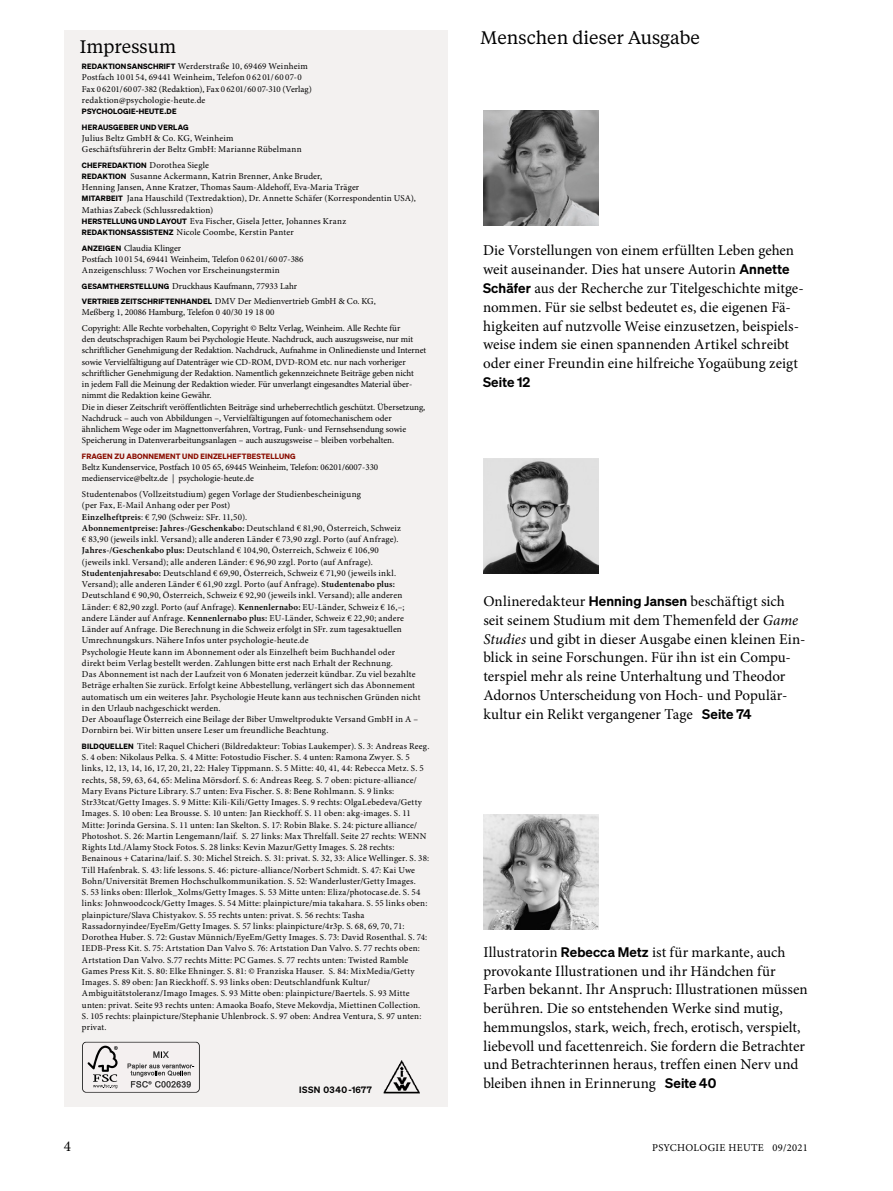
<style>
.page{position:relative;width:893px;height:1191px;background:#fff}
.page>*{position:absolute;margin:0;border:0;box-sizing:border-box;transform-origin:0 0}
.t1{font:18px "Tiempos Text";color:#000}
.t2{font:15px/18.8px "Minion Pro";color:#000}
.t3{font:600 13.5px "Sohne";letter-spacing:.01em;color:#000}
.t4{font:10.5px "Minion Pro";letter-spacing:.03em;color:#000}
.t5{font:9px/11.2px "Minion Pro";letter-spacing:.015em;color:#000}
.t6{font:9px/11.2px "Minion Pro";letter-spacing:-.005em;color:#000}
.t7{font:600 9px "Sohne";letter-spacing:.05em;color:#000}
.t8{font:7.5px "Sohne Dreiviertelfett";letter-spacing:.02em;color:#890c00}
.t9{font:7.5px/15.5px "Sohne Dreiviertelfett";letter-spacing:.025em;color:#000}
.s1{font-family:"Sohne Dreiviertelfett";font-size:7.5px}
.s2{font-weight:600}
.s3{font-family:"Sohne";font-weight:600;font-size:13.5px}
.s4{font-style:italic}
</style>
<div class="page">
<div style="left:64px;top:30px;width:384px;height:1077px;background:#f3f1f0"></div>
<img style="left:383px;top:1060px;width:37px;height:33px">
<svg style="left:82px;top:1041px;width:118px;height:51px"></svg>
<img style="left:483px;top:814px;width:115px;height:115px">
<img style="left:483px;top:459px;width:115px;height:115px">
<img style="left:483px;top:110px;width:115px;height:115px">
<h1 class="t1" style="left:80px;top:34px;width:98px">Impressum</h1>
<p class="t5" style="left:82px;top:61px;width:231px"><span class="s1">REDAKTIONSANSCHRIFT</span> Werderstraße 10, 69469 Weinheim Postfach 10 0154, 69441 Weinheim, Telefon 0 62 01/60 07-0<br>Fax 0 6201/60 07-382 (Redaktion), Fax 0 6201/60 07-310 (Verlag) redaktion@psychologie-heute.de</p>
<p class="t9" style="left:82px;top:103px;width:108px">PSYCHOLOGIE-HEUTE.DE<br>HERAUSGEBER UND VERLAG</p>
<p class="t5" style="left:82px;top:132px;width:221px">Julius Beltz GmbH &amp; Co. KG, Weinheim<br>Geschäftsführerin der Beltz GmbH: Marianne Rübelmann</p>
<p class="t5" style="left:82px;top:159px;width:335px"><span class="s1">CHEFREDAKTION</span> Dorothea Siegle<br><span class="s1">REDAKTION</span> Susanne Ackermann, Katrin Brenner, Anke Bruder,<br>Henning Jansen, Anne Kratzer, Thomas Saum-Aldehoff, Eva-Maria Träger<br><span class="s1">MITARBEIT</span> Jana Hauschild (Textredaktion), Dr. Annette Schäfer (Korrespondentin USA), Mathias Zabeck (Schlussredaktion)<br><span class="s1">HERSTELLUNG UND LAYOUT</span> Eva Fischer, Gisela Jetter, Johannes Kranz <span class="s1">REDAKTIONSASSISTENZ</span> Nicole Coombe, Kerstin Panter</p>
<p class="t5" style="left:82px;top:242px;width:223px"><span class="s1">ANZEIGEN</span> Claudia Klinger<br>Postfach 10 0154, 69441 Weinheim, Telefon 0 62 01/60 07-386<br>Anzeigenschluss: 7 Wochen vor Erscheinungstermin</p>
<p class="t5" style="left:82px;top:278px;width:295px;line-height:15.5px"><span class="s1">GESAMTHERSTELLUNG</span> Druckhaus Kaufmann, 77933 Lahr<br><span class="s1">VERTRIEB ZEITSCHRIFTENHANDEL</span> DMV Der Medienvertrieb GmbH &amp; Co. KG,</p>
<p class="t6" style="left:82px;top:305px;width:320px;line-height:15.5px">Meßberg 1, 20086 Hamburg, Telefon 0 40/30 19 18 00<br>Copyright: Alle Rechte vorbehalten, Copyright © Beltz Verlag, Weinheim. Alle Rechte für</p>
<p class="t6" style="left:82px;top:334px;width:346px">den deutschsprachigen Raum bei Psychologie Heute. Nachdruck, auch auszugs weise, nur mit schrift licher Ge neh migung der Redaktion. Nachdruck, Aufnahme in On linedienste und Internet sowie Ver viel fältigung auf Datenträger wie CD-ROM, DVD-ROM etc. nur nach vorheriger schriftlicher Genehmigung der Re daktion. Namentlich gekennzeichnete Beiträge geben nicht<br>in jedem Fall die Meinung der Redaktion wieder. Für unverlangt eingesandtes Material über&shy;nimmt die Re daktion keine Gewähr.<br>Die in dieser Zeitschrift veröffentlichten Beiträge sind urhe ber recht lich geschützt. Über setzung, Nachdruck – auch von Abbildun gen –, Vervielfältigungen auf fotome cha nischem oder<br>ähn lichem Wege oder im Ma gnettonverfahren, Vortrag, Funk- und Fernsehsendung so wie Speicherung in Daten verarbei tungs anlagen – auch auszugs weise – bleiben vorbehalten.</p>
<p class="t8" style="left:82px;top:451px;width:215px">FRAGEN ZU ABONNEMENT UND EINZELHEFTBESTELLUNG</p>
<p class="t6" style="left:82px;top:462px;width:298px">Beltz Kundenservice, Postfach 10 05 65, 69445 Weinheim, Telefon: 06201/6007-330 medienservice@beltz.de | psychologie-heute.de</p>
<p class="t5" style="left:82px;top:488px;width:340px">Studentenabos (Vollzeitstudium) gegen Vorlage der Studienbescheinigung<br>(per Fax, E-Mail Anhang oder per Post)<br><span class="s2">Einzelheftpreis</span>: € 7,90 (Schweiz: SFr. 11,50).<br><span class="s2">Abonnementpreise: Jahres-/Geschenkabo:</span> Deutschland € 81,90, Österreich, Schweiz<br>€ 83,90 (jeweils inkl. Versand); alle anderen Länder € 73,90 zzgl. Porto (auf Anfrage).<br><span class="s2">Jahres-/Geschenkabo plus:</span> Deutschland € 104,90, Österreich, Schweiz € 106,90<br>(jeweils inkl. Versand); alle anderen Länder: € 96,90 zzgl. Porto (auf Anfrage).<br><span class="s2">Studenten jahresabo:</span> Deutsch land € 69,90, Österreich, Schweiz € 71,90 (jeweils inkl.<br>Versand); alle anderen Länder € 61,90 zzgl. Porto (auf Anfrage). <span class="s2">Studen tenabo plus:<br></span>Deutschland € 90,90, Österreich, Schweiz € 92,90 (jeweils inkl. Versand); alle anderen Länder: € 82,90 zzgl. Porto (auf Anfrage). <span class="s2">Kennenlernabo:</span> EU-Länder, Schweiz € 16,–; andere Länder auf Anfrage. <span class="s2">Kennenlernabo plus:</span> EU-Länder, Schweiz € 22,90; andere Länder auf Anfrage. Die Berechnung in die Schweiz erfolgt in SFr. zum tagesaktuellen Umrechnungskurs. Nähere Infos unter psychologie-heute.de<br>Psychologie Heute kann im Abonnement oder als Einzelheft beim Buchhandel oder<br>direkt beim Verlag bestellt werden. Zah lungen bitte erst nach Erhalt der Rechnung.<br>Das Abonnement ist nach der Laufzeit von 6 Monaten jederzeit kündbar. Zu viel bezahlte Beträge erhalten Sie zurück. Erfolgt keine Abbestellung, verlängert sich das Abonnement automatisch um ein weiteres Jahr. Psychologie Heute kann aus technischen Gründen nicht in den Urlaub nachgeschickt werden.<br>Der Aboauflage Österreich eine Beilage der Biber Umweltprodukte Versand GmbH in A – Dornbirn bei. Wir bitten unsere Leser um freundliche Beachtung.</p>
<p class="t5" style="left:82px;top:740px;width:349px"><span class="s1">BILDQUELLEN</span> Titel: Raquel Chicheri (Bildredakteur: Tobias Laukemper). S. 3: Andreas Reeg.<br>S. 4 oben: Nikolaus Pelka. S. 4 Mitte: Fotostudio Fischer. S. 4 unten: Ramona Zwyer. S. 5 links, 12, 13, 14, 16, 17, 20, 21, 22: Haley Tippmann. S. 5 Mitte: 40, 41, 44: Rebecca Metz. S. 5 rechts, 58, 59, 63, 64, 65: Melina Mörsdorf. S. 6: Andreas Reeg. S. 7 oben: picture-alliance/ Mary Evans Picture Library. S.7 unten: Eva Fischer. S. 8: Bene Rohlmann. S. 9 links:<br>Str33tcat/Getty Images. S. 9 Mitte: Kili-Kili/Getty Images. S. 9 rechts: OlgaLebedeva/Getty Images. S. 10 oben: Lea Brousse. S. 10 unten: Jan Rieckhoff. S. 11 oben: akg-images. S. 11<br>Mitte: Jorinda Gersina. S. 11 unten: Ian Skelton. S. 17: Robin Blake. S. 24: picture alliance/ Photoshot. S. 26: Martin Lengemann/laif. S. 27 links: Max Threlfall. Seite 27 rechts: WENN Rights Ltd./Alamy Stock Fotos. S. 28 links: Kevin Mazur/Getty Images. S. 28 rechts:<br>Benainous + Catarina/laif. S. 30: Michel Streich. S. 31: privat. S. 32, 33: Alice Wellinger. S. 38:<br>Till Hafenbrak. S. 43: life lessons. S. 46: picture-alliance/Norbert Schmidt. S. 47: Kai Uwe Bohn/Universität Bremen Hochschulkommunikation. S. 52: Wanderluster/Getty Images.<br>S. 53 links oben: Illerlok_Xolms/Getty Images. S. 53 Mitte unten: Eliza/photocase.de. S. 54 links: Johnwoodcock/Getty Images. S. 54 Mitte: plainpicture/mia takahara. S. 55 links oben: plainpicture/Slava Chistyakov. S. 55 rechts unten: privat. S. 56 rechts: Tasha Rassadornyindee/EyeEm/Getty Images. S. 57 links: plainpicture/4r3p. S. 68, 69, 70, 71:<br>Dorothea Huber. S. 72: Gustav Münnich/EyeEm/Getty Images. S. 73: David Rosenthal. S. 74:<br>IEDB-Press Kit. S. 75: Artstation Dan Valvo S. 76: Artstation Dan Valvo. S. 77 rechts oben:<br>Artstation Dan Valvo. S.77 rechts Mitte: PC Games. S. 77 rechts unten: Twisted Ramble Games Press Kit. S. 80: Elke Ehninger. S. 81: © Franziska Hauser. S. 84: MixMedia/Getty Images. S. 89 oben: Jan Rieckhoff. S. 93 links oben: Deutschlandfunk Kultur/ Ambiguitätstoleranz/Imago Images. S. 93 Mitte oben: plainpicture/Baertels. S. 93 Mitte unten: privat. Seite 93 rechts unten: Amaoka Boafo, Steve Mekovdja, Miettinen Collection.<br>S. 105 rechts: plainpicture/Stephanie Uhlenbrock. S. 97 oben: Andrea Ventura, S. 97 unten: privat.</p>
<p class="t7" style="left:299px;top:1084px;width:74px">ISSN 0340-1677</p>
<h1 class="t1" style="left:480px;top:26px;width:221px">Menschen dieser Ausgabe</h1>
<p class="t2" style="left:483px;top:241px;width:322px">Die Vorstellungen von einem erfüllten Leben gehen weit auseinander. Dies hat unsere Autorin <span class="s3">Annette Schäfer</span> aus der Recherche zur Titelgeschichte mitge&shy;nommen. Für sie selbst bedeutet es, die eigenen Fä&shy;higkeiten auf nutzvolle Weise einzusetzen, beispiels&shy;weise indem sie einen spannenden Artikel schreibt oder einer Freundin eine hilfreiche Yogaübung zeigt</p>
<h3 class="t3" style="left:483px;top:373px;width:49px">Seite 12</h3>
<p class="t2" style="left:483px;top:592px;width:324px">Onlineredakteur <span class="s3">Henning Jansen</span> beschäftigt sich seit seinem Studium mit dem Themenfeld der <span class="s4">Game Studies</span> und gibt in dieser Ausgabe einen kleinen Ein&shy;blick in seine Forschungen. Für ihn ist ein Compu&shy;terspiel mehr als reine Unterhaltung und Theodor Adornos Unterscheidung von Hoch- und Populär&shy;kultur ein Relikt vergangener Tage <span class="s3">Seite 74</span></p>
<p class="t2" style="left:483px;top:942px;width:326px">Illustratorin <span class="s3">Rebecca Metz</span> ist für markante, auch provokante Illustrationen und ihr Händchen für Farben bekannt. Ihr Anspruch: Illustrationen müssen berühren. Die so entstehenden Werke sind mutig, hemmungslos, stark, weich, frech, erotisch, verspielt, liebevoll und facettenreich. Sie fordern die Betrachter und Betrachterinnen heraus, treffen einen Nerv und bleiben ihnen in Erinnerung <span class="s3">Seite 40</span></p>
<h2 class="t2" style="left:64px;top:1136px;width:9px">4</h2>
<p class="t4" style="left:652px;top:1140px;width:157px">PSYCHOLOGIE HEUTE 09/2021</p>
</div>
